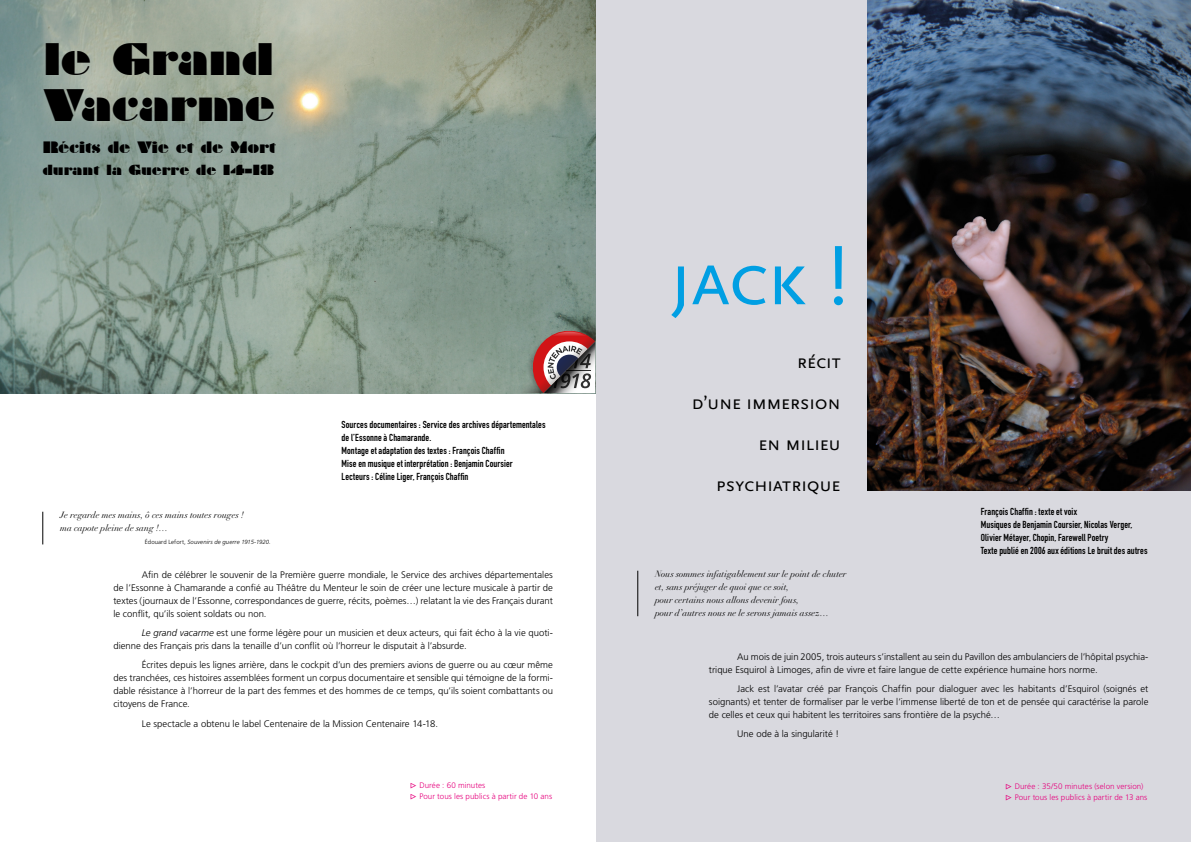
<style>
.page{position:relative;width:1191px;height:842px;background:#fff}
.page>*{position:absolute;margin:0;border:0;box-sizing:border-box;transform-origin:0 0}
.t1{font:78.9px "Scala Sans Regular SC";color:#009fe3}
.t2{font:41.6px/46.2px "Braggadocio";letter-spacing:-.005em;color:#000}
.t3{font:20px/40.8px "Scala Sans Regular SC";letter-spacing:-.025em;color:#000;text-align:right}
.t4{font:15.1px "Braggadocio";letter-spacing:-.015em;color:#000}
.t5{font:13.4px "Braggadocio";color:#000}
.t6{font:700 10px/13px "DIN Condensed";letter-spacing:.01em;color:#000}
.t7{font:300 9.5px/13px "Frutiger LT Std";color:#000;text-align:justify}
.t8{font:italic 9px/13px "Didot LT Std";letter-spacing:.005em;color:#000}
.t9{font:300 8px "Frutiger LT Std";letter-spacing:.01em;color:#e6007d}
.t10{font:italic 300 6px "Frutiger LT Std";letter-spacing:.015em;color:#000}
.s1{font-style:normal}
.s2{font-style:italic}
</style>
<div class="page">
<div style="left:596px;top:0;width:595px;height:842px;background:#d9d9df"></div>
<img style="left:0;top:0;width:595px;height:393px">
<hr style="left:43px;top:512px;width:1px;height:32px;background:#000">
<img style="left:867px;top:0;width:324px;height:490px">
<hr style="left:637px;top:571px;width:1px;height:45px;background:#000">
<svg style="left:511px;top:309px;width:84px;height:84px;background:#8e7e7a"></svg>
<h2 class="t2" style="left:43px;top:36px;width:233px">le Grand<br>Vacarme</h2>
<h3 class="t4" style="left:42px;top:139px;width:235px">Récits de Vie et de Mort</h3>
<h3 class="t5" style="left:42px;top:162px;width:233px">durant la Guerre de 14–18</h3>
<p class="t8" style="left:60px;top:509px;width:185px">Je regarde mes mains, ô ces mains toutes rouges ! ma capote pleine de sang !…</p>
<p class="t10" style="left:145px;top:539px;width:127px"><span class="s1">Édouard Lefort,</span> Souvenirs de guerre 1915-1920.</p>
<p class="t6" style="left:341px;top:418px;width:205px">Sources documentaires : Service des archives départementales de l’Essonne à Chamarande.<br>Montage et adaptation des textes : François Chaffin<br>Mise en musique et interprétation : Benjamin Coursier<br>Lecteurs : Céline Liger, François Chaffin</p>
<p class="t7" style="left:113px;top:568px;width:441px;text-indent:28px">Afin de célébrer le souvenir de la Première guerre mondiale, le Service des archives départementales de l’Essonne à Chamarande a confié au Théâtre du Menteur le soin de créer une lecture musicale à partir de textes (journaux de l’Essonne, correspondances de guerre, récits, poèmes…) relatant la vie des Français durant le conflit, qu’ils soient soldats ou non.</p>
<p class="t7" style="left:113px;top:626px;width:441px;text-indent:28px"><span class="s2">Le grand vacarme</span> est une forme légère pour un musicien et deux acteurs, qui fait écho à la vie quoti&shy;dienne des Français pris dans la tenaille d’un conflit où l’horreur le disputait à l’absurde.</p>
<p class="t7" style="left:113px;top:659px;width:441px;text-indent:28px">Écrites depuis les lignes arrière, dans le cockpit d’un des premiers avions de guerre ou au cœur même des tranchées, ces histoires assemblées forment un corpus documentaire et sensible qui témoigne de la formi&shy;dable résistance à l’horreur de la part des femmes et des hommes de ce temps, qu’ils soient combattants ou citoyens de France.</p>
<p class="t7" style="left:142px;top:717px;width:298px">Le spectacle a obtenu le label Centenaire de la Mission Centenaire 14-18.</p>
<p class="t9" style="left:410px;top:781px;width:77px">✓ Durée : 60 minutes</p>
<p class="t9" style="left:410px;top:792px;width:144px">✓ Pour tous les publics à partir de 10 ans</p>
<h1 class="t1" style="left:670px;top:236px;width:180px">jack !</h1>
<h3 class="t3" style="left:691px;top:342px;width:151px">récit<br>d’une immersion en milieu psychiatrique</h3>
<p class="t8" style="left:655px;top:568px;width:193px">Nous sommes infatigablement sur le point de chuter et, sans préjuger de quoi que ce soit,<br>pour certains nous allons devenir fous,<br>pour d’autres nous ne le serons jamais assez…</p>
<p class="t6" style="left:981px;top:505px;width:168px">François Chaffin : texte et voix<br>Musiques de Benjamin Coursier, Nicolas Verger, Olivier Métayer, Chopin, Farewell Poetry<br>Texte publié en 2006 aux éditions Le bruit des autres</p>
<p class="t7" style="left:709px;top:650px;width:441px;text-indent:28px">Au mois de juin 2005, trois auteurs s’installent au sein du Pavillon des ambulanciers de l’hôpital psychia&shy;trique Esquirol à Limoges, afin de vivre et faire langue de cette expérience humaine hors norme.</p>
<p class="t7" style="left:709px;top:682px;width:441px;text-indent:28px">Jack est l’avatar créé par François Chaffin pour dialoguer avec les habitants d’Esquirol (soignés et soignants) et tenter de formaliser par le verbe l’immense liberté de ton et de pensée qui caractérise la parole de celles et ceux qui habitent les territoires sans frontière de la psyché…</p>
<p class="t7" style="left:737px;top:728px;width:103px">Une ode à la singularité !</p>
<p class="t9" style="left:1005px;top:781px;width:140px">✓ Durée : 35/50 minutes (selon version)</p>
<p class="t9" style="left:1005px;top:793px;width:144px">✓ Pour tous les publics à partir de 13 ans</p>
</div>
